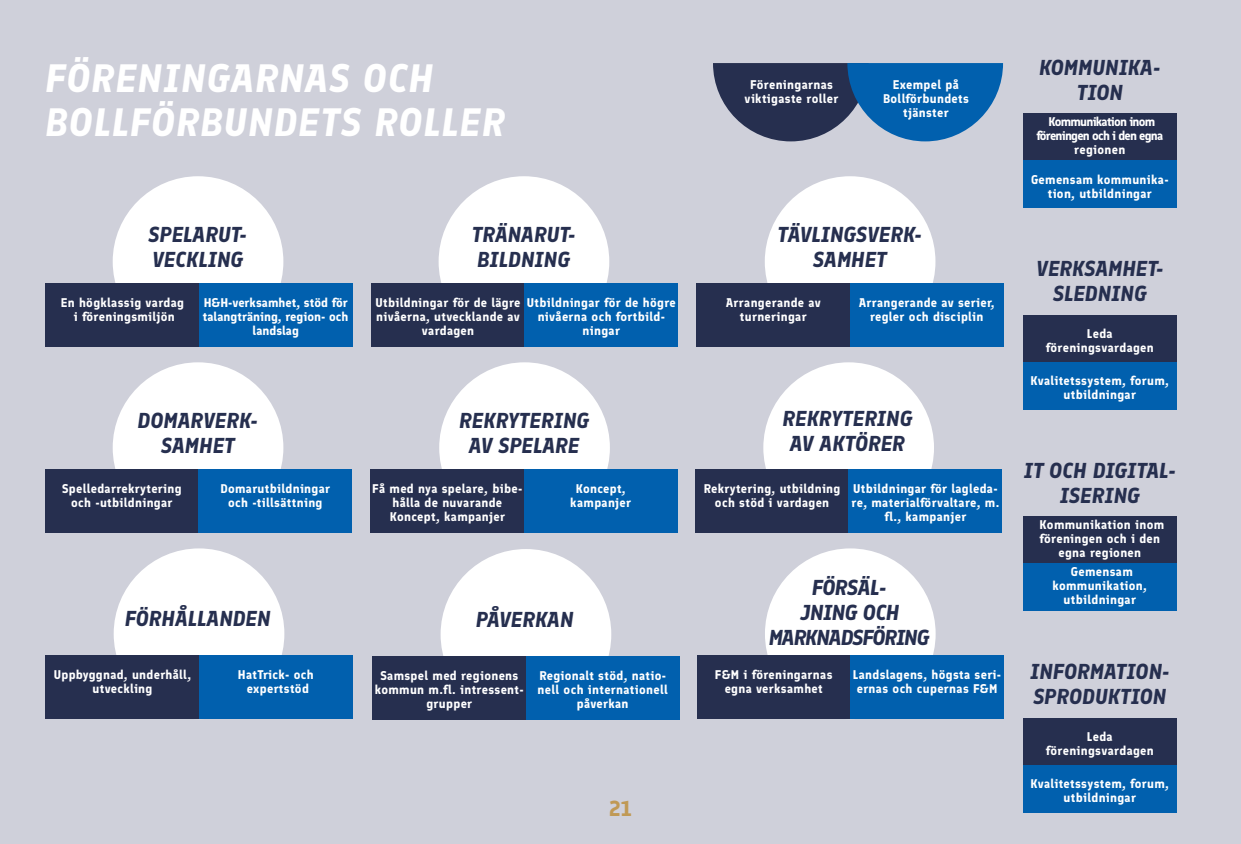
<style>
.page{position:relative;width:1241px;height:844px;background:#fff}
.page>*{position:absolute;margin:0;border:0;box-sizing:border-box;transform-origin:0 0}
.t1{font:italic 700 38.5px "Finlandica";letter-spacing:.025em;color:#fff}
.t2{font:italic 700 21px/25.2px "Finlandica";color:#262f4f;text-align:center}
.t3{font:italic 700 21px/25.2px "Finlandica";letter-spacing:-.05em;color:#262f4f;text-align:center}
.t4{font:700 21px "Finlandica";color:#c09955}
.t5{font:700 12.25px/14px "Finlandica";letter-spacing:.025em;color:#fff;text-align:center}
.t6{font:700 12.25px/14px "Finlandica";color:#fff;text-align:center}
.t7{font:700 12.25px/14px "Finlandica";letter-spacing:-.06em;color:#fff;text-align:center}
</style>
<div class="page">
<div style="left:0;top:0;width:1240px;height:843px;background:#cfd0da"></div>
<div style="left:113px;top:176px;width:170px;height:171px;background:#fff;border-radius:50%"></div>
<div style="left:46px;top:283px;width:153px;height:64px;background:#262f4f"></div>
<div style="left:199px;top:283px;width:153px;height:64px;background:#0160ae"></div>
<div style="left:438px;top:176px;width:171px;height:171px;background:#fff;border-radius:50%"></div>
<div style="left:371px;top:283px;width:153px;height:64px;background:#262f4f"></div>
<div style="left:524px;top:283px;width:154px;height:64px;background:#0160ae"></div>
<div style="left:764px;top:176px;width:171px;height:171px;background:#fff;border-radius:50%"></div>
<div style="left:696px;top:283px;width:154px;height:64px;background:#262f4f"></div>
<div style="left:849px;top:283px;width:154px;height:64px;background:#0160ae"></div>
<div style="left:113px;top:362px;width:170px;height:171px;background:#fff;border-radius:50%"></div>
<div style="left:45px;top:469px;width:154px;height:64px;background:#262f4f"></div>
<div style="left:198px;top:469px;width:154px;height:64px;background:#0160ae"></div>
<div style="left:439px;top:362px;width:170px;height:171px;background:#fff;border-radius:50%"></div>
<div style="left:370px;top:469px;width:154px;height:64px;background:#262f4f"></div>
<div style="left:524px;top:469px;width:153px;height:64px;background:#0160ae"></div>
<div style="left:763px;top:362px;width:170px;height:171px;background:#fff;border-radius:50%"></div>
<div style="left:695px;top:469px;width:153px;height:64px;background:#262f4f"></div>
<div style="left:848px;top:469px;width:154px;height:64px;background:#0160ae"></div>
<div style="left:114px;top:548px;width:170px;height:171px;background:#fff;border-radius:50%"></div>
<div style="left:46px;top:655px;width:153px;height:64px;background:#262f4f"></div>
<div style="left:199px;top:655px;width:153px;height:64px;background:#0160ae"></div>
<div style="left:440px;top:549px;width:171px;height:170px;background:#fff;border-radius:50%"></div>
<div style="left:372px;top:656px;width:154px;height:63px;background:#262f4f"></div>
<div style="left:526px;top:656px;width:153px;height:63px;background:#0160ae"></div>
<div style="left:764px;top:548px;width:171px;height:171px;background:#fff;border-radius:50%"></div>
<div style="left:696px;top:655px;width:154px;height:64px;background:#262f4f"></div>
<div style="left:850px;top:655px;width:153px;height:64px;background:#0160ae"></div>
<svg style="left:713px;top:63px;width:289px;height:78px"></svg>
<div style="left:1022px;top:315px;width:154px;height:47px;background:#262f4f"></div>
<div style="left:1022px;top:362px;width:154px;height:47px;background:#0160ae"></div>
<div style="left:1022px;top:113px;width:154px;height:48px;background:#262f4f"></div>
<div style="left:1022px;top:161px;width:154px;height:47px;background:#0160ae"></div>
<div style="left:1022px;top:717px;width:154px;height:48px;background:#262f4f"></div>
<div style="left:1022px;top:765px;width:154px;height:47px;background:#0160ae"></div>
<div style="left:1022px;top:516px;width:154px;height:47px;background:#262f4f"></div>
<div style="left:1022px;top:563px;width:154px;height:47px;background:#0160ae"></div>
<p class="t1" style="left:45px;top:54px;width:389px">FÖRENINGARNAS OCH</p>
<p class="t1" style="left:45px;top:98px;width:461px">BOLLFÖRBUNDETS ROLLER</p>
<p class="t2" style="left:148px;top:221px;width:100px;text-align:left">SPELARUT-<br>VECKLING</p>
<p class="t5" style="left:61px;top:295px;width:125px">En högklassig vardag</p>
<p class="t5" style="left:74px;top:309px;width:103px">i föreningsmiljön</p>
<p class="t6" style="left:203px;top:295px;width:147px">H&amp;H-verksamhet, stöd för talangträning, region- och landslag</p>
<p class="t2" style="left:471px;top:221px;width:105px;text-align:left">TRÄNARUT-<br>BILDNING</p>
<p class="t5" style="left:375px;top:295px;width:146px">Utbildningar för de lägre nivåerna, utvecklande av vardagen</p>
<p class="t5" style="left:527px;top:295px;width:150px">Utbildningar för de högre nivåerna och fortbild&shy;ningar</p>
<p class="t2" style="left:137px;top:407px;width:122px">DOMARVERK-<br>SAMHET</p>
<p class="t5" style="left:62px;top:481px;width:121px">Spelledarrekrytering</p>
<p class="t5" style="left:71px;top:495px;width:103px">och -utbildningar</p>
<p class="t5" style="left:220px;top:481px;width:111px">Domarutbildningar</p>
<p class="t5" style="left:228px;top:495px;width:96px">och -tillsättning</p>
<p class="t2" style="left:459px;top:407px;width:131px">REKRYTERING<br>AV SPELARE</p>
<p class="t5" style="left:372px;top:481px;width:152px">Få med nya spelare, bibe&shy;hålla de nuvarande</p>
<p class="t5" style="left:389px;top:509px;width:117px">Koncept, kampanjer</p>
<p class="t5" style="left:575px;top:481px;width:52px">Koncept,</p>
<p class="t5" style="left:570px;top:495px;width:62px">kampanjer</p>
<p class="t2" style="left:125px;top:606px;width:147px">FÖRHÅLLANDEN</p>
<p class="t5" style="left:54px;top:667px;width:139px">Uppbyggnad, underhåll, utveckling</p>
<p class="t5" style="left:238px;top:667px;width:77px">HatTrick- och</p>
<p class="t5" style="left:247px;top:681px;width:64px">expertstöd</p>
<p class="t2" style="left:475px;top:606px;width:99px">PÅVERKAN</p>
<p class="t5" style="left:375px;top:668px;width:150px">Samspel med regionens kommun m.fl. intressent&shy;grupper</p>
<p class="t5" style="left:537px;top:668px;width:132px">Regionalt stöd, natio&shy;nell och internationell påverkan</p>
<p class="t4" style="left:609px;top:795px;width:24px">21</p>
<p class="t5" style="left:750px;top:78px;width:84px">Föreningarnas</p>
<p class="t5" style="left:744px;top:92px;width:95px">viktigaste roller</p>
<p class="t5" style="left:892px;top:78px;width:68px">Exempel på</p>
<p class="t5" style="left:882px;top:92px;width:87px">Bollförbundets</p>
<p class="t5" style="left:903px;top:106px;width:47px">tjänster</p>
<p class="t2" style="left:777px;top:221px;width:146px">TÄVLINGSVERK-<br>SAMHET</p>
<p class="t5" style="left:725px;top:295px;width:96px">Arrangerande av</p>
<p class="t5" style="left:739px;top:309px;width:68px">turneringar</p>
<p class="t5" style="left:858px;top:295px;width:137px">Arrangerande av serier, regler och disciplin</p>
<p class="t2" style="left:782px;top:406px;width:131px">REKRYTERING<br>AV AKTÖRER</p>
<p class="t5" style="left:703px;top:481px;width:138px">Rekrytering, utbildning och stöd i vardagen</p>
<p class="t5" style="left:851px;top:481px;width:149px">Utbildningar för lagleda&shy;re, materialförvaltare, m. fl., kampanjer</p>
<p class="t3" style="left:768px;top:574px;width:162px">FÖRSÄL-<br>JNING OCH<br>MARKNADSFÖRING</p>
<p class="t5" style="left:714px;top:667px;width:119px">F&amp;M i föreningarnas</p>
<p class="t5" style="left:724px;top:681px;width:100px">egna verksamhet</p>
<p class="t5" style="left:852px;top:667px;width:150px">Landslagens, högsta seri&shy;ernas och cupernas F&amp;M</p>
<p class="t2" style="left:1039px;top:55px;width:123px">KOMMUNIKA-<br>TION</p>
<p class="t7" style="left:1036px;top:115px;width:128px">Kommunikation inom föreningen och i den egna regionen</p>
<p class="t5" style="left:1030px;top:172px;width:139px">Gemensam kommunika&shy;tion, utbildningar</p>
<p class="t2" style="left:1036px;top:256px;width:129px">VERKSAMHET-<br>SLEDNING</p>
<p class="t5" style="left:1086px;top:327px;width:27px">Leda</p>
<p class="t5" style="left:1045px;top:341px;width:109px">föreningsvardagen</p>
<p class="t5" style="left:1030px;top:374px;width:140px">Kvalitetssystem, forum, utbildningar</p>
<p class="t2" style="left:1023px;top:457px;width:154px">IT OCH DIGITAL-<br>ISERING</p>
<p class="t5" style="left:1039px;top:517px;width:126px;text-align:left">Kommunikation inom föreningen och i den</p>
<p class="t5" style="left:1058px;top:545px;width:84px">egna regionen</p>
<p class="t5" style="left:1070px;top:565px;width:63px">Gemensam</p>
<p class="t5" style="left:1052px;top:579px;width:96px">kommunikation,</p>
<p class="t5" style="left:1063px;top:593px;width:74px">utbildningar</p>
<p class="t2" style="left:1030px;top:658px;width:141px;text-align:left">INFORMATION-<br>SPRODUKTION</p>
<p class="t5" style="left:1086px;top:729px;width:27px">Leda</p>
<p class="t5" style="left:1045px;top:743px;width:109px">föreningsvardagen</p>
<p class="t5" style="left:1030px;top:776px;width:140px">Kvalitetssystem, forum, utbildningar</p>
</div>
